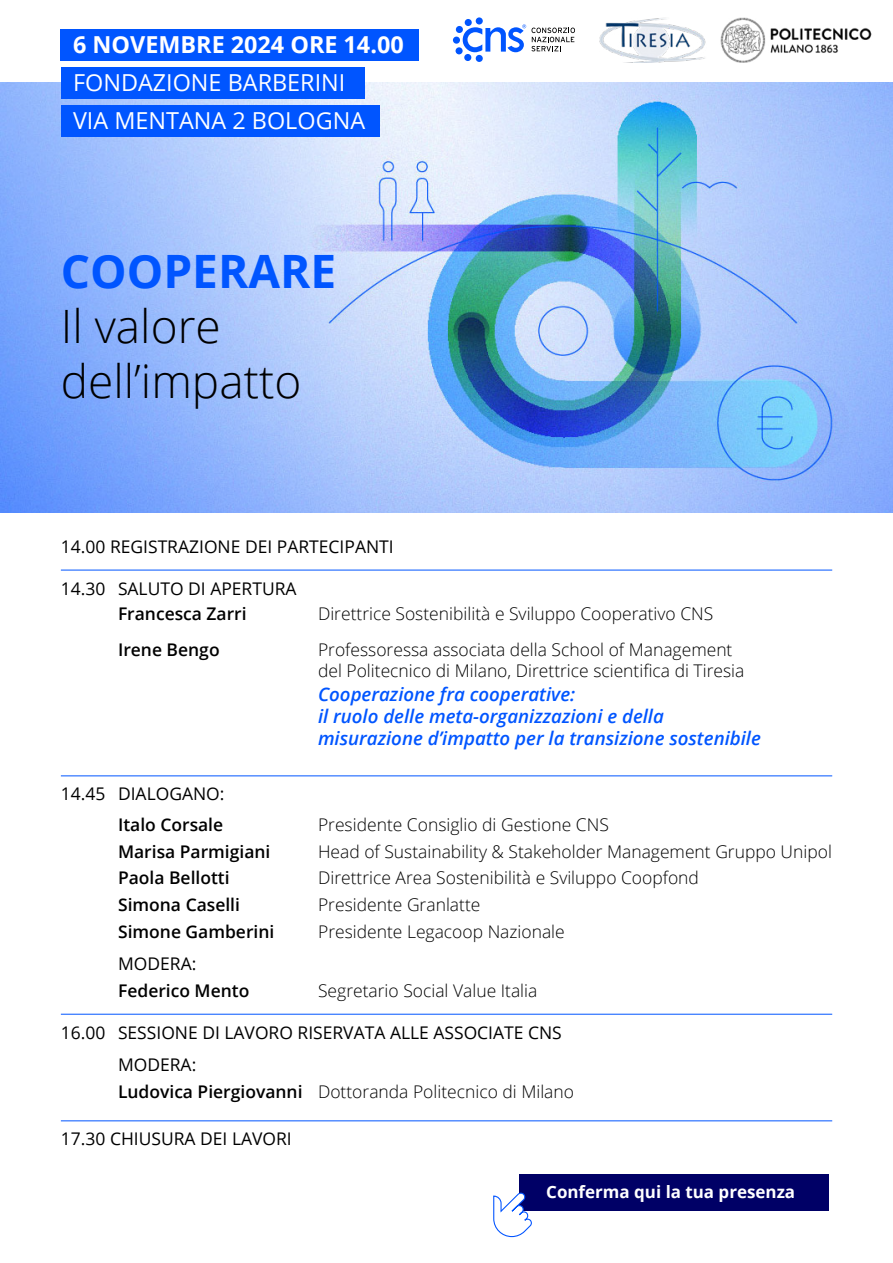
<style>
.page{position:relative;width:893px;height:1263px;background:#fff}
.page>*{position:absolute;margin:0;border:0;box-sizing:border-box;transform-origin:0 0}
.t1{font:300 46.05px/55.2px "Open Sans";color:#000}
.t2{font:700 46.05px "Open Sans";color:#05f}
.t3{font:23.4px/37.8px "Open Sans";color:#fff}
.t4{font:700 23.4px "Open Sans";color:#fff}
.t5{font:italic 600 18.75px/22.5px "Open Sans";color:#05f}
.t6{font:300 17.4px/21px "Open Sans";color:#000}
.t7{font:17.4px/32.5px "Open Sans";color:#000}
.t8{font:600 17.4px "Open Sans";color:#000}
.t9{font:700 16.95px "Open Sans";color:#fff}
.s1{font-weight:600}
</style>
<div class="page">
<img style="left:0;top:82px;width:893px;height:430px">
<div style="left:61px;top:29px;width:358px;height:32px;background:#05f"></div>
<div style="left:61px;top:67px;width:304px;height:31px;background:#05f"></div>
<div style="left:61px;top:105px;width:319px;height:31px;background:#05f"></div>
<div style="left:519px;top:1174px;width:310px;height:37px;background:#006"></div>
<svg style="left:493px;top:1192px;width:39px;height:46px"></svg>
<div style="left:476px;top:17px;width:7px;height:8px;background:#05f;border-radius:50%"></div>
<div style="left:465px;top:19px;width:7px;height:7px;background:#05f;border-radius:50%"></div>
<div style="left:456px;top:26px;width:7px;height:7px;background:#05f;border-radius:50%"></div>
<div style="left:453px;top:37px;width:7px;height:7px;background:#05f;border-radius:50%"></div>
<div style="left:456px;top:47px;width:7px;height:7px;background:#05f;border-radius:50%"></div>
<div style="left:464px;top:54px;width:7px;height:7px;background:#05f;border-radius:50%"></div>
<div style="left:476px;top:55px;width:7px;height:7px;background:#05f;border-radius:50%"></div>
<svg style="left:463px;top:24px;width:112px;height:28px"></svg>
<img style="left:600px;top:18px;width:106px;height:44px">
<img style="left:720px;top:17px;width:152px;height:45px">
<hr style="left:61px;top:570px;width:771px;height:1px;background:#05f">
<hr style="left:61px;top:776px;width:771px;height:1px;background:#05f">
<hr style="left:61px;top:1014px;width:771px;height:1px;background:#05f">
<hr style="left:61px;top:1120px;width:771px;height:1px;background:#05f">
<h2 class="t4" style="left:73px;top:28px;width:332px">6 NOVEMBRE 2024 ORE 14.00</h2>
<h2 class="t3" style="left:73px;top:63px;width:294px">FONDAZIONE BARBERINI<br>VIA MENTANA 2 BOLOGNA</h2>
<h1 class="t2" style="left:61px;top:238px;width:277px">COOPERARE</h1>
<h1 class="t1" style="left:61px;top:297px;width:242px">Il valore dell’impatto</h1>
<p class="t7" style="left:61px;top:530px;width:334px">14.00 REGISTRAZIONE DEI PARTECIPANTI</p>
<p class="t7" style="left:61px;top:571px;width:46px">14.30</p>
<p class="t7" style="left:118px;top:571px;width:180px">SALUTO DI APERTURA</p>
<p class="t8" style="left:118px;top:602px;width:130px">Francesca Zarri</p>
<p class="t6" style="left:318px;top:603px;width:397px">Direttrice Sostenibilità e Sviluppo Cooperativo CNS</p>
<p class="t8" style="left:118px;top:638px;width:103px">Irene Bengo</p>
<p class="t6" style="left:318px;top:639px;width:428px">Professoressa associata della School of Management del Politecnico di Milano, Direttrice scientifica di Tiresia</p>
<p class="t5" style="left:318px;top:682px;width:444px">Cooperazione fra cooperative:<br>il ruolo delle meta-organizzazioni e della misurazione d’impatto per la transizione sostenibile</p>
<p class="t7" style="left:61px;top:777px;width:165px">14.45 DIALOGANO:</p>
<p class="t8" style="left:118px;top:813px;width:107px">Italo Corsale</p>
<p class="t6" style="left:318px;top:814px;width:292px">Presidente Consiglio di Gestione CNS</p>
<p class="t8" style="left:118px;top:840px;width:154px">Marisa Parmigiani</p>
<p class="t6" style="left:318px;top:841px;width:515px">Head of Sustainability &amp; Stakeholder Management Gruppo Unipol</p>
<p class="t8" style="left:118px;top:866px;width:113px">Paola Bellotti</p>
<p class="t6" style="left:318px;top:867px;width:382px">Direttrice Area Sostenibilità e Sviluppo Coopfond</p>
<p class="t8" style="left:118px;top:893px;width:123px">Simona Caselli</p>
<p class="t6" style="left:318px;top:894px;width:164px">Presidente Granlatte</p>
<p class="t8" style="left:118px;top:919px;width:158px">Simone Gamberini</p>
<p class="t6" style="left:318px;top:920px;width:248px">Presidente Legacoop Nazionale</p>
<p class="t7" style="left:118px;top:947px;width:80px">MODERA:</p>
<p class="t8" style="left:118px;top:978px;width:133px">Federico Mento</p>
<p class="t6" style="left:318px;top:979px;width:221px">Segretario Social Value Italia</p>
<p class="t7" style="left:118px;top:1016px;width:445px;text-indent:-57px">16.00 SESSIONE DI LAVORO RISERVATA ALLE ASSOCIATE CNS<br>MODERA:</p>
<p class="t6" style="left:118px;top:1080px;width:458px"><span class="s1">Ludovica Piergiovanni</span> Dottoranda Politecnico di Milano</p>
<p class="t7" style="left:61px;top:1122px;width:232px">17.30 CHIUSURA DEI LAVORI</p>
<p class="t9" style="left:546px;top:1180px;width:250px">Conferma qui la tua presenza</p>
</div>
